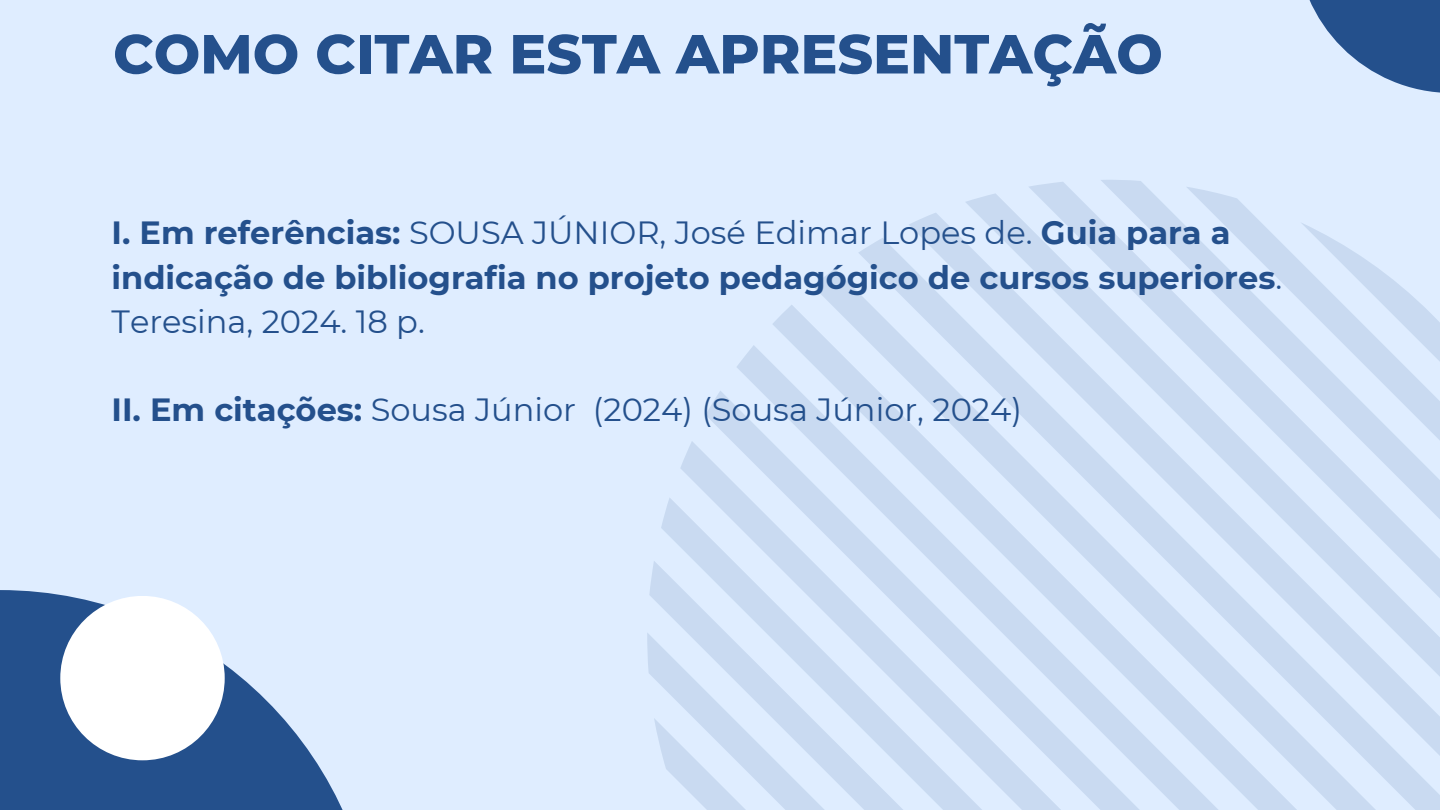
<style>
.page{position:relative;width:1440px;height:810px;background:#dfedff}
.page>*{position:absolute;margin:0;border:0;box-sizing:border-box;transform-origin:0 0}
.t1{font:800 55px "Montserrat";color:#24508c}
.t2{font:700 32.1px/44.2px "Montserrat";color:#24508c}
.t3{font:32.1px "Montserrat";color:#24508c}
.s1{font-weight:400}
.s2{font-weight:700}
</style>
<div class="page">
<svg style="left:966px;top:193px;width:285px;height:20px;fill:#cbdcf3"></svg>
<svg style="left:909px;top:213px;width:421px;height:25px"></svg>
<svg style="left:859px;top:238px;width:520px;height:31px"></svg>
<svg style="left:813px;top:269px;width:609px;height:36px"></svg>
<svg style="left:773px;top:305px;width:667px;height:505px;fill:#d0e0f5"></svg>
<svg style="left:737px;top:345px;width:664px;height:465px"></svg>
<svg style="left:706px;top:390px;width:649px;height:420px;fill:#cedef4"></svg>
<svg style="left:680px;top:441px;width:625px;height:369px"></svg>
<svg style="left:661px;top:497px;width:588px;height:313px"></svg>
<svg style="left:649px;top:561px;width:537px;height:249px"></svg>
<svg style="left:647px;top:632px;width:466px;height:178px"></svg>
<svg style="left:654px;top:718px;width:374px;height:92px"></svg>
<svg style="left:1309px;top:0;width:131px;height:93px;fill:#24508c"></svg>
<svg style="left:0;top:590px;width:343px;height:220px;fill:#24508c"></svg>
<div style="left:60px;top:596px;width:165px;height:164px;background:#fff;border-radius:50%"></div>
<p class="t1" style="left:113px;top:20px;width:1051px">COMO CITAR ESTA APRESENTAÇÃO</p>
<h1 class="t2" style="left:112px;top:211px;width:1172px">I. Em referências: <span class="s1">SOUSA JÚNIOR, José Edimar Lopes de.</span> Guia para a indicação de bibliografia no projeto pedagógico de cursos superiores<span class="s1">.<br>Teresina, 2024. 18 p.</span></h1>
<p class="t3" style="left:112px;top:390px;width:912px"><span class="s2">II. Em citações:</span> Sousa Júnior (2024) (Sousa Júnior, 2024)</p>
</div>
